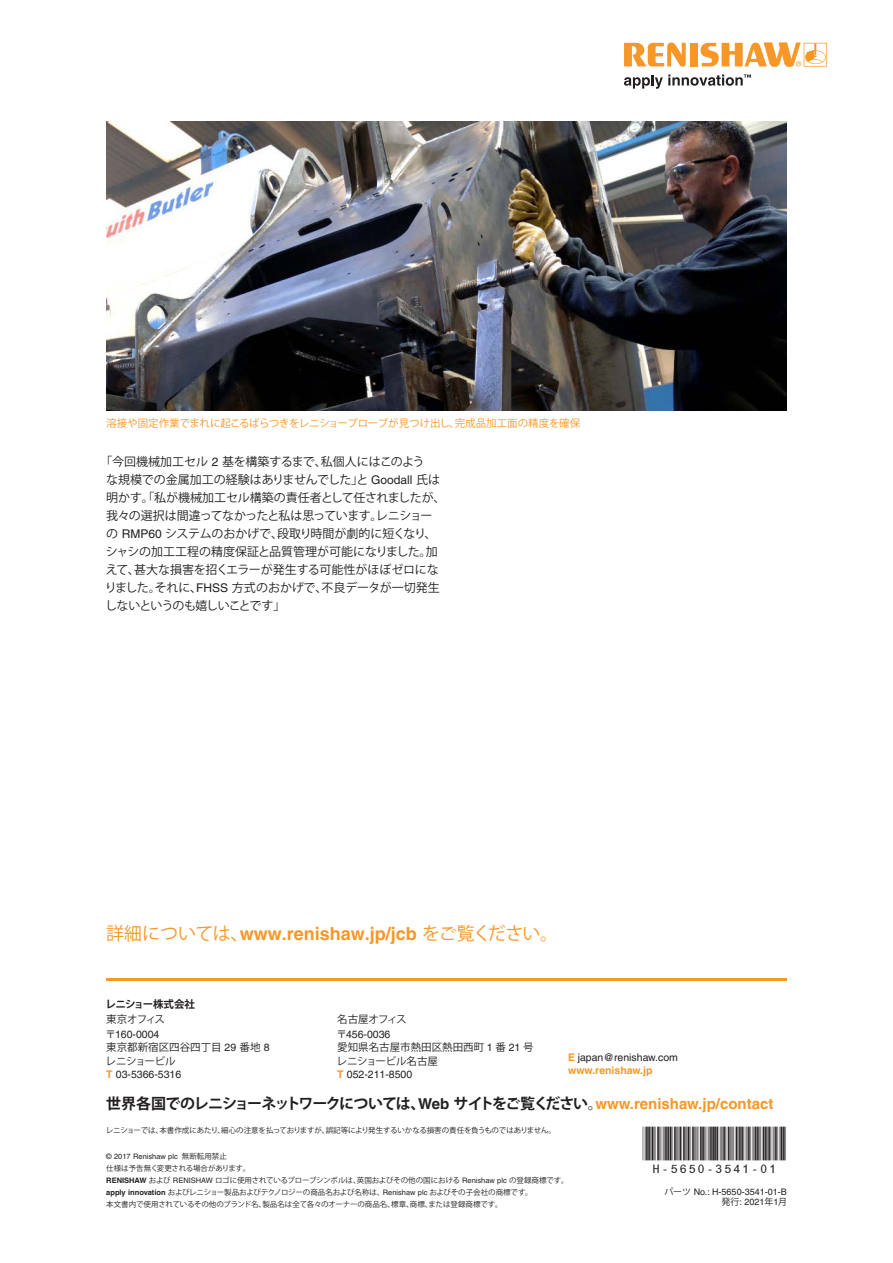
<style>
.page{position:relative;width:893px;height:1263px;background:#fff}
.page>*{position:absolute;margin:0;border:0;box-sizing:border-box;transform-origin:0 0}
.t1{font:48px "MBH16 B";color:#231f20}
.Call_to_action{font:700 18px "Helvetica LT Pro";color:#f79727}
.t2{font:700 15px "Koz Go Std";letter-spacing:-.075em;color:#231f20}
.Main_body_text_8pt{font:12px/18px "Koz Go Std";letter-spacing:-.01em;color:#231f20}
.t3{font:10.5px/13.5px "Helvetica LT Pro";color:#231f20}
.t4{font:10.5px "Koz Go Std";color:#231f20}
.Caption_text_7pt{font:10.5px "Koz Go Std";letter-spacing:-.015em;color:#f79727}
.t5{font:700 10.5px "Koz Go Std";letter-spacing:-.025em;color:#231f20}
.t6{font:10.5px "Koz Go Std";letter-spacing:-.025em;color:#231f20}
.t7{font:10.5px "Koz Go Std";letter-spacing:-.05em;color:#231f20}
.t8{font:9px "Helvetica LT Pro";color:#231f20}
.t9{font:7.5px/12px "Koz Go Std";letter-spacing:-.02em;color:#231f20}
.t10{font:7.5px "Helvetica LT Pro";color:#231f20}
.s1{font-family:"Helvetica LT Pro"}
.s2{font-family:"Koz Go Std";font-weight:400}
.s3{font-family:"Koz Go Std"}
.s4{font-weight:700;color:#f79727}
.s5{font-weight:400}
.s6{font-family:"Helvetica LT Pro";color:#f79727}
.s7{font-family:"Helvetica LT Pro";font-weight:700}
</style>
<div class="page">
<svg style="left:624px;top:43px;width:62px;height:24px"></svg>
<div style="left:690px;top:43px;width:8px;height:23px;background:#f79727"></div>
<svg style="left:701px;top:43px;width:126px;height:24px"></svg>
<svg style="left:624px;top:74px;width:127px;height:15px"></svg>
<hr style="left:106px;top:978px;width:681px;height:2px;background:#f79727">
<img style="left:106px;top:121px;width:681px;height:289px">
<p class="Caption_text_7pt" style="left:106px;top:416px;width:475px">溶接や固定作業でまれに起こるばらつきをレニショープローブが見つけ出し、完成品加工面の精度を確保</p>
<p class="Main_body_text_8pt" style="left:105px;top:453px;width:342px;text-indent:-4px">「今回機械加工セル <span class="s1">2</span> 基を構築するまで、私個人にはこのよう<br>な規模での金属加工の経験はありませんでした」と <span class="s1">Goodall</span> 氏は明かす。「私が機械加工セル構築の責任者として任されましたが、我々の選択は間違ってなかったと私は思っています。レニショーの <span class="s1">RMP60</span> システムのおかげで、段取り時間が劇的に短くなり、シャシの加工工程の精度保証と品質管理が可能になりました。加えて、甚大な損害を招くエラーが発生する可能性がほぼゼロになりました。それに、<span class="s1">FHSS</span> 方式のおかげで、不良データが一切発生しないというのも嬉しいことです」</p>
<p class="Call_to_action" style="left:106px;top:923px;width:453px"><span class="s2">詳細については、</span>www.renishaw.jp/jcb <span class="s2">をご覧ください。</span></p>
<p class="t5" style="left:105px;top:997px;width:91px">レニショー株式会社</p>
<p class="t4" style="left:106px;top:1012px;width:60px">東京オフィス</p>
<p class="t3" style="left:105px;top:1027px;width:56px"><span class="s3">〒</span>160-0004</p>
<p class="t4" style="left:106px;top:1041px;width:165px">東京都新宿区四谷四丁目 <span class="s1">29</span> 番地 <span class="s1">8</span></p>
<p class="t6" style="left:106px;top:1054px;width:72px">レニショービル</p>
<p class="t3" style="left:106px;top:1068px;width:76px"><span class="s4">T</span> 03-5366-5316</p>
<p class="t7" style="left:337px;top:1012px;width:71px">名古屋オフィス</p>
<p class="t3" style="left:336px;top:1027px;width:56px"><span class="s3">〒</span>456-0036</p>
<p class="t4" style="left:337px;top:1041px;width:198px">愛知県名古屋市熱田区熱田西町 <span class="s1">1</span> 番 <span class="s1">21</span> 号</p>
<p class="t4" style="left:337px;top:1054px;width:103px">レニショービル名古屋</p>
<p class="t3" style="left:337px;top:1068px;width:76px"><span class="s4">T</span> 052-211-8500</p>
<p class="t3" style="left:568px;top:1050px;width:111px"><span class="s4">E</span> japan@renishaw.com <span class="s4">www.renishaw.jp</span></p>
<p class="t2" style="left:106px;top:1094px;width:668px">世界各国でのレニショーネットワークについては、<span class="s1">Web</span> サイトをご覧ください<span class="s5">。</span><span class="s6">www.renishaw.jp/contact</span></p>
<p class="t9" style="left:106px;top:1124px;width:452px">レニショーでは、本書作成にあたり、細心の注意を払っておりますが、誤記等により発生するいかなる損害の責任を負うものではありません。</p>
<p class="t10" style="left:106px;top:1151px;width:122px">© 2017 Renishaw plc <span class="s3">無断転用禁止</span></p>
<p class="t9" style="left:106px;top:1162px;width:146px">仕様は予告無く変更される場合があります。</p>
<p class="t9" style="left:106px;top:1174px;width:464px"><span class="s7">RENISHAW</span> および <span class="s1">RENISHAW</span> ロゴに使用されているプローブシンボルは、英国およびその他の国における <span class="s1">Renishaw plc</span> の登録商標です。</p>
<p class="t9" style="left:106px;top:1186px;width:428px"><span class="s7">apply innovation</span> およびレニショー製品およびテクノロジーの商品名および名称は、<span class="s1">Renishaw plc</span> およびその子会社の商標です。本文書内で使用されているその他のブランド名、製品名は全て各々のオーナーの商品名、標章、商標、または登録商標です。</p>
<p class="t8" style="left:664px;top:1186px;width:124px"><span class="s3">パーツ</span> No.: H-5650-3541-01-B</p>
<p class="t1" style="left:643px;top:1128px;width:145px">*H-5650-3541-01*</p>
<p class="t8" style="left:722px;top:1196px;width:67px"><span class="s3">発行</span>: 2021<span class="s3">年</span>1<span class="s3">月</span></p>
</div>
